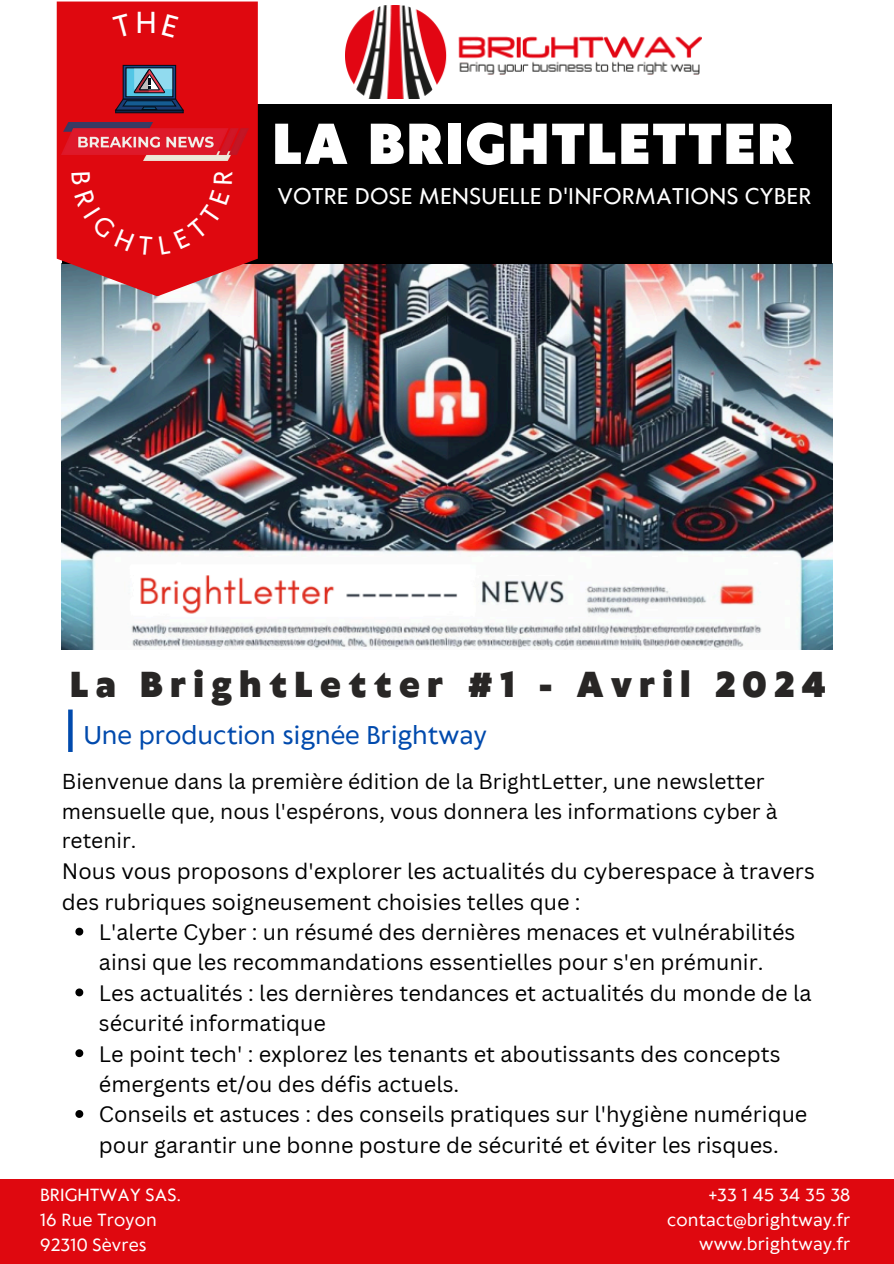
<style>
.page{position:relative;width:894px;height:1264px;background:#fff}
.page>*{position:absolute;margin:0;border:0;box-sizing:border-box;transform-origin:0 0}
.t1{font:900 54px "Klein Text";letter-spacing:.06em;color:#fff}
.t2{font:900 33.75px "Klein Text";letter-spacing:.23em;color:#282625}
.t3{font:28.5px "Klein Text";color:#fff}
.t4{font:24px "Klein Text";color:#004aad}
.t5{font:21.75px/30.5px "Canva Sans";color:#000}
.t6{font:21.3px "Klein Text";letter-spacing:.01em;color:#fff}
.t7{font:21px/29.2px "Canva Sans";color:#000}
.t8{font:16.5px/24.8px "Klein Text";letter-spacing:.01em;color:#fff}
</style>
<div class="page">
<div style="left:0;top:1179px;width:893px;height:84px;background:#df080f"></div>
<img style="left:345px;top:6px;width:356px;height:93px">
<div style="left:68px;top:709px;width:5px;height:43px;background:#004aad"></div>
<img style="left:62px;top:263px;width:769px;height:386px">
<div style="left:62px;top:104px;width:769px;height:159px;background:#000"></div>
<svg style="left:57px;top:2px;width:201px;height:294px;background:#d9181e"></svg>
<img style="left:62px;top:122px;width:187px;height:38px">
<svg style="left:115px;top:65px;width:69px;height:48px;background:#5d546b"></svg>
<svg style="left:75px;top:927px;width:8px;height:8px"></svg>
<svg style="left:75px;top:988px;width:8px;height:8px"></svg>
<svg style="left:75px;top:1049px;width:8px;height:8px"></svg>
<svg style="left:75px;top:1110px;width:8px;height:7px"></svg>
<svg style="left:112px;top:13px;width:20px;height:25px"></svg>
<svg style="left:162px;top:14px;width:17px;height:24px"></svg>
<svg style="left:72px;top:172px;width:18px;height:12px"></svg>
<div style="left:74px;top:190px;width:79px;height:65px;background:#df080f"></div>
<div style="left:159px;top:189px;width:71px;height:65px;background:#df080f"></div>
<svg style="left:213px;top:171px;width:19px;height:12px"></svg>
<h5 class="t3" style="left:135px;top:8px;width:23px">H</h5>
<h1 class="t1" style="left:273px;top:116px;width:521px">LA BRIGHTLETTER</h1>
<p class="t6" style="left:277px;top:185px;width:535px">VOTRE DOSE MENSUELLE D'INFORMATIONS CYBER</p>
<p class="t2" style="left:70px;top:667px;width:756px">La BrightLetter #1 - Avril 2024</p>
<p class="t4" style="left:84px;top:723px;width:404px">Une production signée Brightway</p>
<p class="t7" style="left:62px;top:766px;width:717px">Bienvenue dans la première édition de la BrightLetter, une newsletter mensuelle que, nous l'espérons, vous donnera les informations cyber à retenir.</p>
<p class="t5" style="left:62px;top:855px;width:754px">Nous vous proposons d'explorer les actualités du cyberespace à travers des rubriques soigneusement choisies telles que :</p>
<p class="t5" style="left:99px;top:916px;width:714px">L'alerte Cyber : un résumé des dernières menaces et vulnérabilités ainsi que les recommandations essentielles pour s'en prémunir.<br>Les actualités : les dernières tendances et actualités du monde de la sécurité informatique<br>Le point tech' : explorez les tenants et aboutissants des concepts émergents et/ou des défis actuels.<br>Conseils et astuces : des conseils pratiques sur l'hygiène numérique pour garantir une bonne posture de sécurité et éviter les risques.</p>
<p class="t8" style="left:40px;top:1183px;width:142px">BRIGHTWAY SAS.<br>16 Rue Troyon<br>92310 Sèvres</p>
<p class="t8" style="left:666px;top:1183px;width:185px;text-align:right">+33 1 45 34 35 38 contact@brightway.fr www.brightway.fr</p>
</div>
